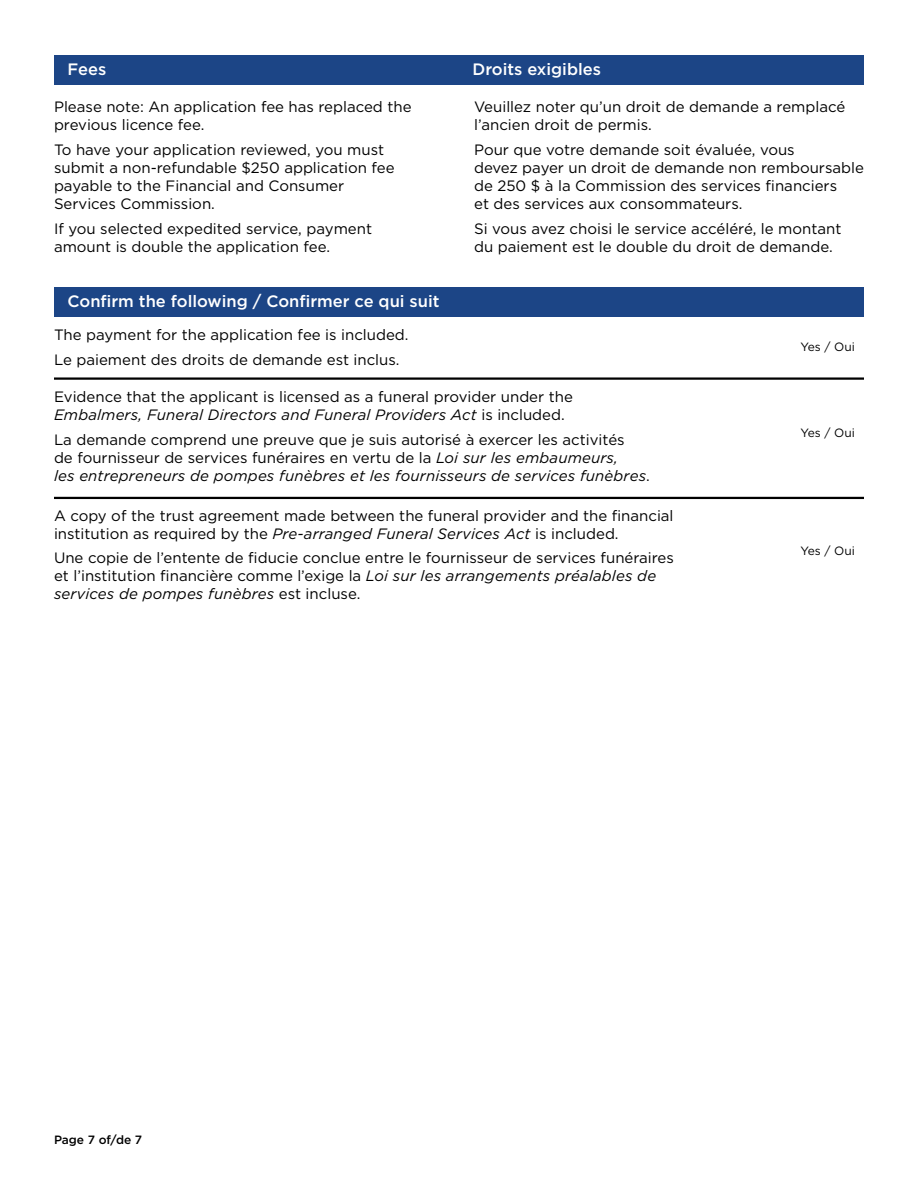
<style>
.page{position:relative;width:918px;height:1188px;background:#fff}
.page>*{position:absolute;margin:0;border:0;box-sizing:border-box;transform-origin:0 0}
.t1{font:500 16.5px "Gotham";color:#fff}
.t2{font:15px/18px "Gotham";color:#000}
.Field_label{font:12px "Gotham";color:#000}
.t3{font:500 12px "Gotham";color:#000}
.s1{font-style:italic}
</style>
<div class="page">
<div style="left:54px;top:55px;width:405px;height:30px;background:#1c4586"></div>
<div style="left:459px;top:55px;width:405px;height:30px;background:#1c4586"></div>
<div style="left:54px;top:287px;width:810px;height:30px;background:#1c4586"></div>
<hr style="left:54px;top:377px;width:810px;height:3px;background:#000">
<hr style="left:54px;top:497px;width:810px;height:2px;background:#000">
<h2 class="t1" style="left:68px;top:58px;width:40px">Fees</h2>
<p class="t2" style="left:54px;top:98px;width:359px">Please note: An application fee has replaced the previous licence fee.</p>
<p class="t2" style="left:54px;top:140px;width:342px">To have your application reviewed, you must submit a non-refundable $250 application fee payable to the Financial and Consumer Services Commission.</p>
<p class="t2" style="left:54px;top:219px;width:320px">If you selected expedited service, payment amount is double the application fee.</p>
<h2 class="t1" style="left:68px;top:290px;width:374px">Confirm the following / Confirmer ce qui suit</h2>
<p class="t2" style="left:54px;top:322px;width:356px;line-height:24.8px">The payment for the application fee is included.<br>Le paiement des droits de demande est inclus.</p>
<h2 class="t1" style="left:472px;top:58px;width:130px">Droits exigibles</h2>
<p class="t2" style="left:474px;top:98px;width:373px">Veuillez noter qu’un droit de demande a remplacé l’ancien droit de permis.</p>
<p class="t2" style="left:474px;top:140px;width:391px">Pour que votre demande soit évaluée, vous<br>devez payer un droit de demande non remboursable de 250 $ à la Commission des services financiers<br>et des services aux consommateurs.</p>
<p class="t2" style="left:474px;top:219px;width:369px">Si vous avez choisi le service accéléré, le montant du paiement est le double du droit de demande.</p>
<p class="Field_label" style="left:801px;top:339px;width:56px">Yes / Oui</p>
<p class="t2" style="left:54px;top:388px;width:520px">Evidence that the applicant is licensed as a funeral provider under the<br><span class="s1">Embalmers, Funeral Directors and Funeral Providers Act</span> is included.</p>
<p class="t2" style="left:54px;top:431px;width:597px">La demande comprend une preuve que je suis autorisé à exercer les activités<br>de fournisseur de services funéraires en vertu de la <span class="s1">Loi sur les embaumeurs,<br>les entrepreneurs de pompes funèbres et les fournisseurs de services funèbres</span>.</p>
<p class="t2" style="left:54px;top:506px;width:621px">A copy of the trust agreement made between the funeral provider and the financial institution as required by the <span class="s1">Pre-arranged Funeral Services Act</span> is included.</p>
<p class="t2" style="left:54px;top:549px;width:621px">Une copie de l’entente de fiducie conclue entre le fournisseur de services funéraires et l’institution financière comme l’exige la <span class="s1">Loi sur les arrangements préalables de services de pompes funèbres</span> est incluse.</p>
<p class="Field_label" style="left:801px;top:425px;width:56px">Yes / Oui</p>
<p class="Field_label" style="left:801px;top:543px;width:56px">Yes / Oui</p>
<p class="t3" style="left:54px;top:1132px;width:90px">Page 7 of/de 7</p>
</div>
